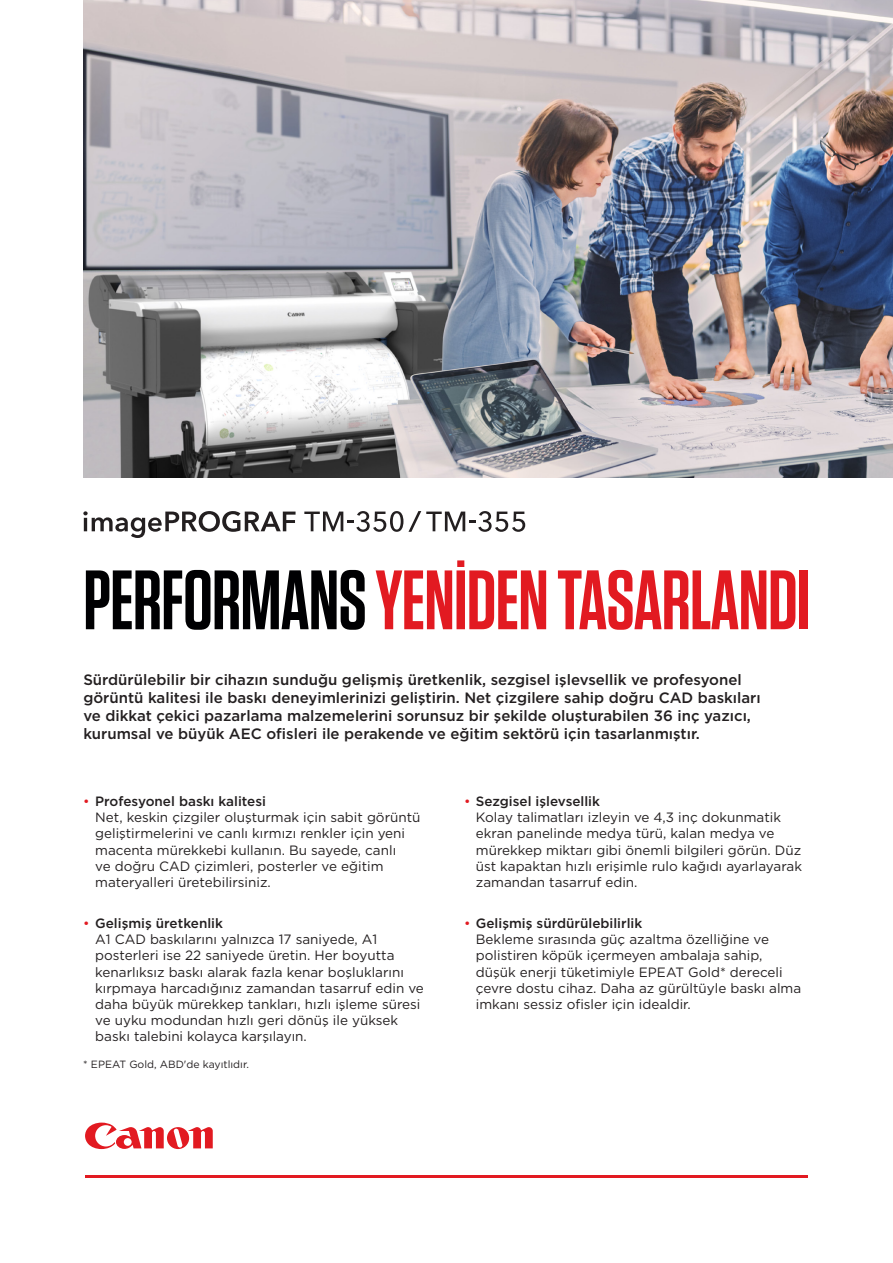
<style>
.page{position:relative;width:893px;height:1263px;background:#fff}
.page>*{position:absolute;margin:0;border:0;box-sizing:border-box;transform-origin:0 0}
.Headline{font:600 84px "Tungsten";letter-spacing:-.01em;color:#e21a21;scale:.94 1}
.t1{font:500 15px/18px "Gotham";color:#231f20}
.t2{font:13.5px/16.2px "Gotham";color:#231f20}
.TABLE_A_BODY{font:10.5px "Gotham";color:#231f20}
.s1{color:#000002}
.s2{color:#e21a21}
.s3{font-weight:500}
</style>
<div class="page">
<svg style="left:85px;top:1122px;width:128px;height:28px"></svg>
<hr style="left:85px;top:1175px;width:723px;height:3px;background:#e21a21">
<img style="left:83px;top:0;width:810px;height:478px">
<svg style="left:83px;top:511px;width:213px;height:27px"></svg>
<svg style="left:304px;top:511px;width:221px;height:21px"></svg>
<p class="Headline" style="left:83px;top:556px;width:775px"><span class="s1">PERFORMANS</span> YENİDEN TASARLANDI</p>
<p class="t1" style="left:83px;top:670px;width:679px">Sürdürülebilir bir cihazın sunduğu gelişmiş üretkenlik, sezgisel işlevsellik ve profesyonel görüntü kalitesi ile baskı deneyimlerinizi geliştirin. Net çizgilere sahip doğru CAD baskıları ve dikkat çekici pazarlama malzemelerini sorunsuz bir şekilde oluşturabilen 36 inç yazıcı, kurumsal ve büyük AEC ofisleri ile perakende ve eğitim sektörü için tasarlanmıştır.</p>
<p class="t2" style="left:95px;top:793px;width:327px;text-indent:-12px"><span class="s2">•</span> <span class="s3">Profesyonel baskı kalitesi<br></span>Net, keskin çizgiler oluşturmak için sabit görüntü geliştirmelerini ve canlı kırmızı renkler için yeni macenta mürekkebi kullanın. Bu sayede, canlı<br>ve doğru CAD çizimleri, posterler ve eğitim materyalleri üretebilirsiniz.</p>
<p class="t2" style="left:95px;top:915px;width:330px;text-indent:-12px"><span class="s2">•</span> <span class="s3">Gelişmiş üretkenlik<br></span>A1 CAD baskılarını yalnızca 17 saniyede, A1 posterleri ise 22 saniyede üretin. Her boyutta kenarlıksız baskı alarak fazla kenar boşluklarını kırpmaya harcadığınız zamandan tasarruf edin ve daha büyük mürekkep tankları, hızlı işleme süresi ve uyku modundan hızlı geri dönüş ile yüksek baskı talebini kolayca karşılayın.</p>
<p class="TABLE_A_BODY" style="left:83px;top:1057px;width:167px">* EPEAT Gold, ABD'de kayıtlıdır.</p>
<p class="t2" style="left:476px;top:793px;width:328px;text-indent:-12px"><span class="s2">•</span> <span class="s3">Sezgisel işlevsellik<br></span>Kolay talimatları izleyin ve 4,3 inç dokunmatik ekran panelinde medya türü, kalan medya ve mürekkep miktarı gibi önemli bilgileri görün. Düz üst kapaktan hızlı erişimle rulo kağıdı ayarlayarak zamandan tasarruf edin.</p>
<p class="t2" style="left:476px;top:915px;width:327px;text-indent:-12px"><span class="s2">•</span> <span class="s3">Gelişmiş sürdürülebilirlik<br></span>Bekleme sırasında güç azaltma özelliğine ve polistiren köpük içermeyen ambalaja sahip, düşük enerji tüketimiyle EPEAT Gold* dereceli çevre dostu cihaz. Daha az gürültüyle baskı alma imkanı sessiz ofisler için idealdir.</p>
</div>
